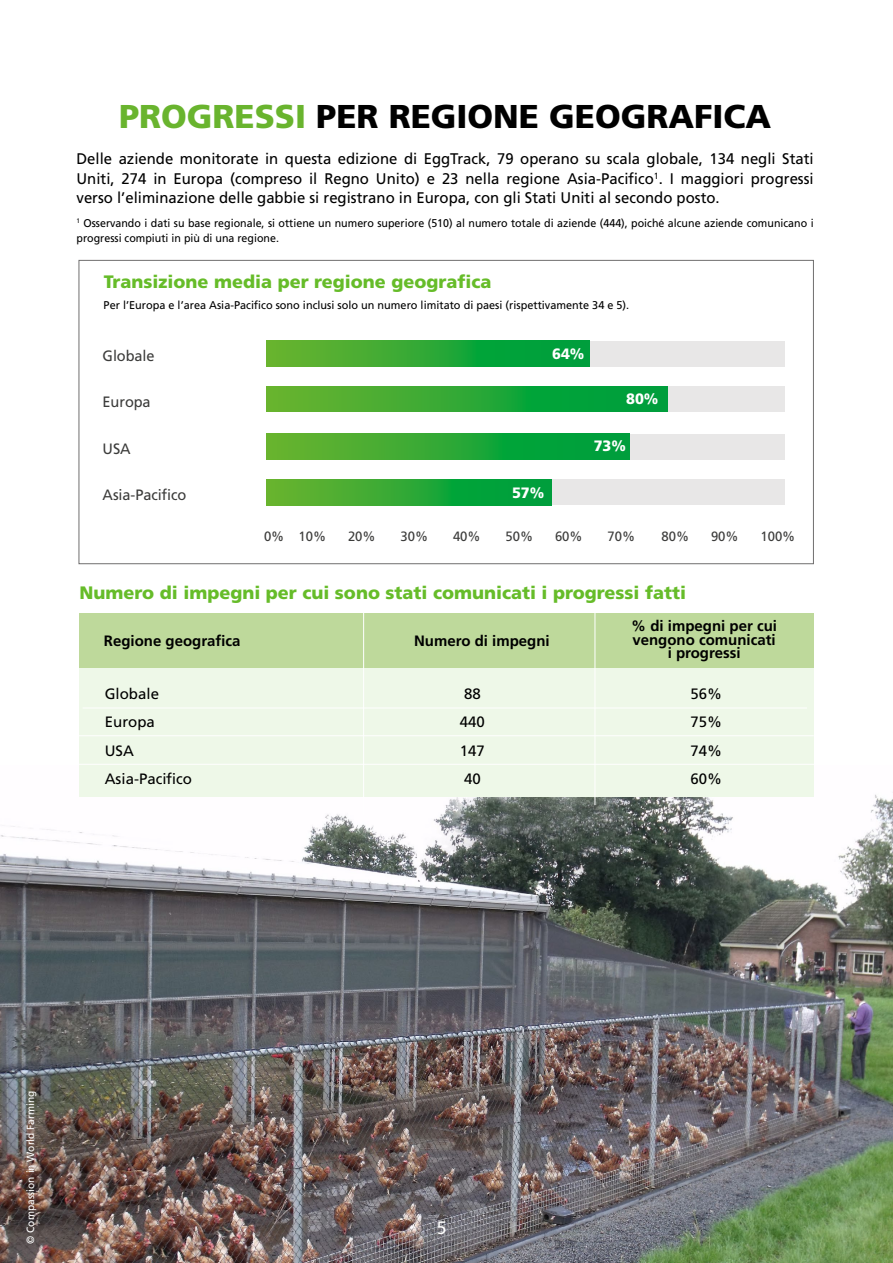
<style>
.page{position:relative;width:893px;height:1263px;background:#fff}
.page>*{position:absolute;margin:0;border:0;box-sizing:border-box;transform-origin:0 0}
.t1{font:900 33px "Frutiger LT Pro";color:#000}
.t2{font:900 18px "Frutiger LT Pro";color:#66bc29}
.t3{font:18px "Frutiger LT Pro";color:#fff}
.t4{font:15.3px/19.5px "Frutiger LT Pro";color:#000;text-align:justify}
.t5{font:700 15px/13.5px "Frutiger LT Pro";color:#000;text-align:center}
.t6{font:15px "Frutiger LT Pro";color:#000}
.t7{font:15px "Frutiger LT Pro";letter-spacing:-.005em;color:#3c3c3b}
.t8{font:900 15px "Frutiger LT Pro";letter-spacing:-.005em;color:#fff}
.t9{font:13.5px "Frutiger LT Pro";letter-spacing:-.005em;color:#3c3c3b}
.t10{font:11.25px/15px "Frutiger LT Pro";color:#000;scale:.95 1}
.t11{font:11.25px "Frutiger LT Pro";color:#000}
.t12{font:10.5px "Frutiger LT Pro";color:#fff}
.s1{color:#69b42e}
</style>
<div class="page">
<img style="left:0;top:766px;width:893px;height:497px">
<div style="left:80px;top:614px;width:734px;height:183px;background:#eef8e8"></div>
<div style="left:80px;top:613px;width:734px;height:54px;background:#bed99b"></div>
<hr style="left:363px;top:606px;width:1px;height:209px;background:#fff">
<hr style="left:595px;top:606px;width:1px;height:199px;background:#fff">
<hr style="left:78px;top:764px;width:737px;height:1px;background:#fff">
<hr style="left:77px;top:735px;width:737px;height:1px;background:#fff">
<hr style="left:83px;top:708px;width:724px;height:1px;background:#fff">
<div style="left:266px;top:480px;width:519px;height:25px;background:#e8e7e7"></div>
<svg style="left:266px;top:480px;width:285px;height:25px;background:#2ba835"></svg>
<div style="left:266px;top:434px;width:519px;height:25px;background:#e8e7e7"></div>
<svg style="left:266px;top:434px;width:364px;height:25px;background:#2ba835"></svg>
<div style="left:266px;top:386px;width:519px;height:26px;background:#e8e7e7"></div>
<svg style="left:266px;top:386px;width:401px;height:26px;background:#2ba835"></svg>
<div style="left:266px;top:341px;width:519px;height:25px;background:#e8e7e7"></div>
<svg style="left:266px;top:341px;width:323px;height:25px;background:#2ba835"></svg>
<h1 class="t1" style="left:119px;top:96px;width:653px"><span class="s1">PROGRESSI</span> PER REGIONE GEOGRAFICA</h1>
<p class="t4" style="left:77px;top:149px;width:739px">Delle aziende monitorate in questa edizione di EggTrack, 79 operano su scala globale, 134 negli Stati Uniti, 274 in Europa (compreso il Regno Unito) e 23 nella regione Asia-Pacifico<sup>1</sup>. I maggiori progressi verso l’eliminazione delle gabbie si registrano in Europa, con gli Stati Uniti al secondo posto.</p>
<p class="t10" style="left:77px;top:216px;width:777px"><sup>1</sup> Osservando i dati su base regionale, si ottiene un numero superiore (510) al numero totale di aziende (444), poiché alcune aziende comunicano i progressi compiuti in più di una regione.</p>
<p class="t2" style="left:104px;top:271px;width:389px">Transizione media per regione geografica</p>
<p class="t11" style="left:104px;top:298px;width:527px">Per l’Europa e l’area Asia-Pacifico sono inclusi solo un numero limitato di paesi (rispettivamente 34 e 5).</p>
<p class="t7" style="left:103px;top:347px;width:54px">Globale</p>
<p class="t7" style="left:103px;top:393px;width:50px">Europa</p>
<p class="t7" style="left:103px;top:439px;width:30px">USA</p>
<p class="t7" style="left:103px;top:486px;width:85px">Asia-Pacifico</p>
<p class="t8" style="left:552px;top:345px;width:34px">64%</p>
<p class="t8" style="left:626px;top:390px;width:34px">80%</p>
<p class="t8" style="left:594px;top:437px;width:34px">73%</p>
<p class="t8" style="left:512px;top:484px;width:34px">57%</p>
<p class="t9" style="left:264px;top:528px;width:64px">0% 10%</p>
<p class="t9" style="left:348px;top:528px;width:29px">20%</p>
<p class="t9" style="left:401px;top:528px;width:29px">30%</p>
<p class="t9" style="left:453px;top:528px;width:29px">40%</p>
<p class="t9" style="left:506px;top:528px;width:29px">50%</p>
<p class="t9" style="left:555px;top:528px;width:29px">60%</p>
<p class="t9" style="left:608px;top:528px;width:29px">70%</p>
<p class="t9" style="left:662px;top:528px;width:29px">80%</p>
<p class="t9" style="left:711px;top:528px;width:29px">90%</p>
<p class="t9" style="left:761px;top:528px;width:36px">100%</p>
<p class="t2" style="left:80px;top:582px;width:608px">Numero di impegni per cui sono stati comunicati i progressi fatti</p>
<p class="t5" style="left:104px;top:634px;width:138px">Regione geografica</p>
<p class="t5" style="left:414px;top:634px;width:137px">Numero di impegni</p>
<p class="t5" style="left:631px;top:619px;width:147px">% di impegni per cui vengono comunicati i progressi</p>
<p class="t6" style="left:105px;top:684px;width:56px">Globale</p>
<p class="t6" style="left:464px;top:684px;width:18px">88</p>
<p class="t6" style="left:690px;top:684px;width:33px">56%</p>
<p class="t6" style="left:105px;top:713px;width:52px">Europa</p>
<p class="t6" style="left:460px;top:713px;width:27px">440</p>
<p class="t6" style="left:690px;top:713px;width:33px">75%</p>
<p class="t6" style="left:105px;top:741px;width:31px">USA</p>
<p class="t6" style="left:460px;top:741px;width:27px">147</p>
<p class="t6" style="left:690px;top:741px;width:33px">74%</p>
<p class="t6" style="left:105px;top:770px;width:89px">Asia-Pacifico</p>
<p class="t6" style="left:464px;top:770px;width:18px">40</p>
<p class="t6" style="left:690px;top:770px;width:33px">60%</p>
<p class="t12" style="left:24px;top:1244px;width:155px;rotate:-90deg">© Compassion in World Farming</p>
<p class="t3" style="left:437px;top:1217px;width:11px">5</p>
</div>
